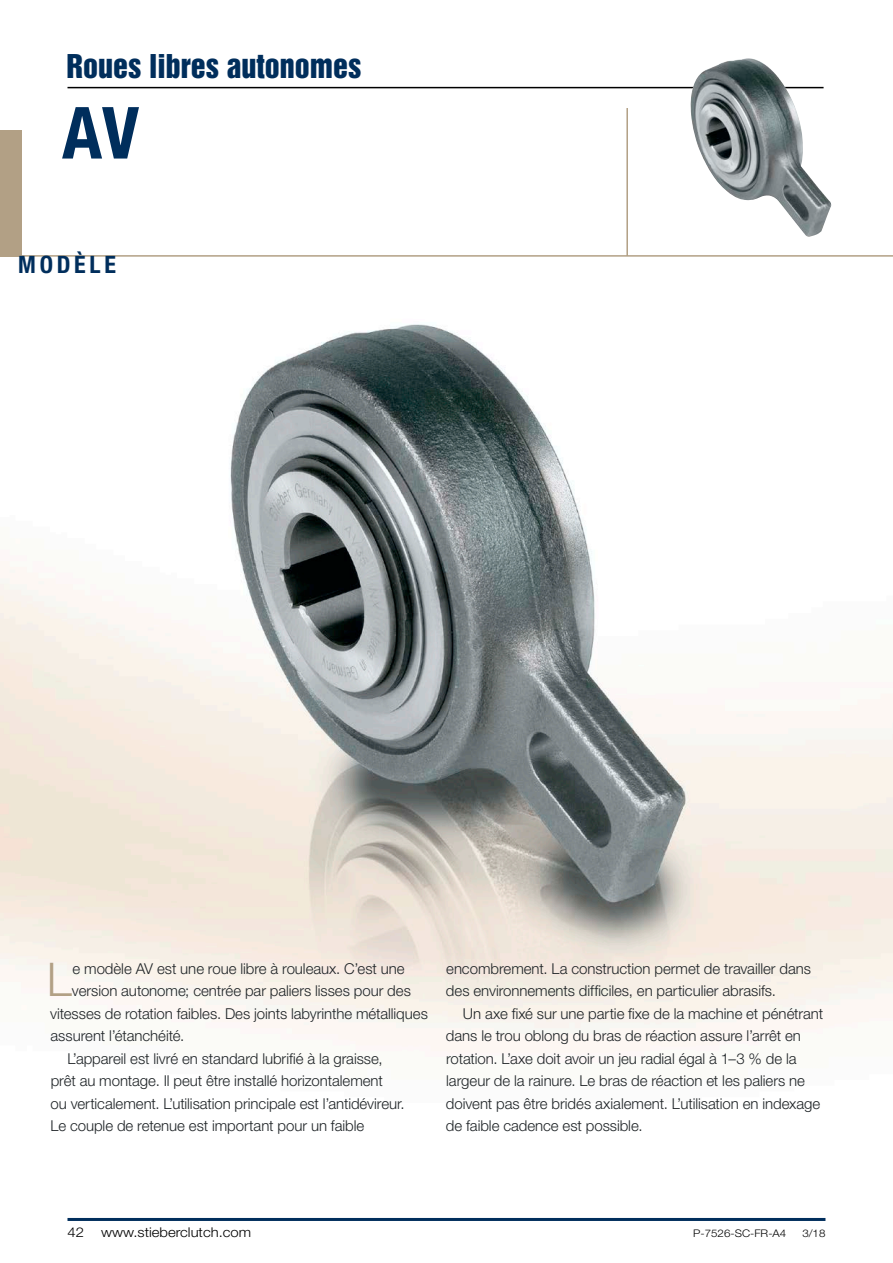
<style>
.page{position:relative;width:893px;height:1263px;background:#fff}
.page>*{position:absolute;margin:0;border:0;box-sizing:border-box;transform-origin:0 0}
.Headline_Big{font:700 condensed 72px "Helvetica Neue LT Std";color:#002e5c}
.Fließtext_Initial{font:300 46.5px "Helvetica Neue LT Std";color:#b2a085}
.t1{font:30px "Helvetica Inserat LT Std";color:#002e5c}
.Headline_Blau{font:700 condensed 24px "Helvetica Neue LT Std";letter-spacing:.16em;color:#002e5c}
.Fließtext_Initial-2{font:300 15px/22.5px "Helvetica Neue LT Std";letter-spacing:-.005em;color:#1f2427}
.t2{font:300 13.5px "Helvetica Neue LT Std";color:#000;scale:1.1 1}
.t3{font:300 10.5px "Helvetica Neue LT Std";color:#000;scale:1.1 1}
</style>
<div class="page">
<hr style="left:68px;top:87px;width:756px;height:1px;background:#000">
<img style="left:0;top:324px;width:893px;height:733px">
<hr style="left:626px;top:108px;width:2px;height:148px;background:#b2a085">
<hr style="left:0;top:255px;width:893px;height:2px;background:#b2a085">
<div style="left:0;top:130px;width:21px;height:126px;background:#b2a085"></div>
<img style="left:688px;top:58px;width:144px;height:179px">
<hr style="left:68px;top:1218px;width:757px;height:3px;background:#002e5c">
<p class="t1" style="left:67px;top:48px;width:296px">Roues libres autonomes</p>
<p class="Headline_Big" style="left:62px;top:89px;width:79px">AV</p>
<p class="Headline_Blau" style="left:18px;top:250px;width:99px">MODÈLE</p>
<p class="Fließtext_Initial" style="left:47px;top:951px;width:26px">L</p>
<p class="Fließtext_Initial-2" style="left:73px;top:957px;width:334px">e modèle AV est une roue libre à rouleaux. C’est une</p>
<p class="Fließtext_Initial-2" style="left:72px;top:979px;width:340px">version autonome; centrée par paliers lisses pour des</p>
<p class="Fließtext_Initial-2" style="left:50px;top:1002px;width:379px">vitesses de rotation faibles. Des joints labyrinthe métalliques</p>
<p class="Fließtext_Initial-2" style="left:51px;top:1024px;width:135px">assurent l’étanchéité.</p>
<p class="Fließtext_Initial-2" style="left:50px;top:1047px;width:356px;text-indent:17px">L’appareil est livré en standard lubrifié à la graisse, prêt au montage. Il peut être installé horizontalement<br>ou verticalement. L’utilisation principale est l’antidévireur.<br>Le couple de retenue est important pour un faible</p>
<p class="Fließtext_Initial-2" style="left:446px;top:957px;width:367px">encombrement. La construction permet de travailler dans des environnements difficiles, en particulier abrasifs.</p>
<p class="Fließtext_Initial-2" style="left:446px;top:1002px;width:379px;text-indent:17px">Un axe fixé sur une partie fixe de la machine et pénétrant dans le trou oblong du bras de réaction assure l’arrêt en rotation. L’axe doit avoir un jeu radial égal à 1–3 % de la largeur de la rainure. Le bras de réaction et les paliers ne doivent pas être bridés axialement. L’utilisation en indexage de faible cadence est possible.</p>
<p class="t2" style="left:68px;top:1223px;width:17px">42</p>
<p class="t2" style="left:101px;top:1223px;width:138px">www.stieberclutch.com</p>
<p class="t3" style="left:693px;top:1226px;width:86px">P-7526-SC-FR-A4</p>
<p class="t3" style="left:802px;top:1226px;width:23px">3/18</p>
</div>
